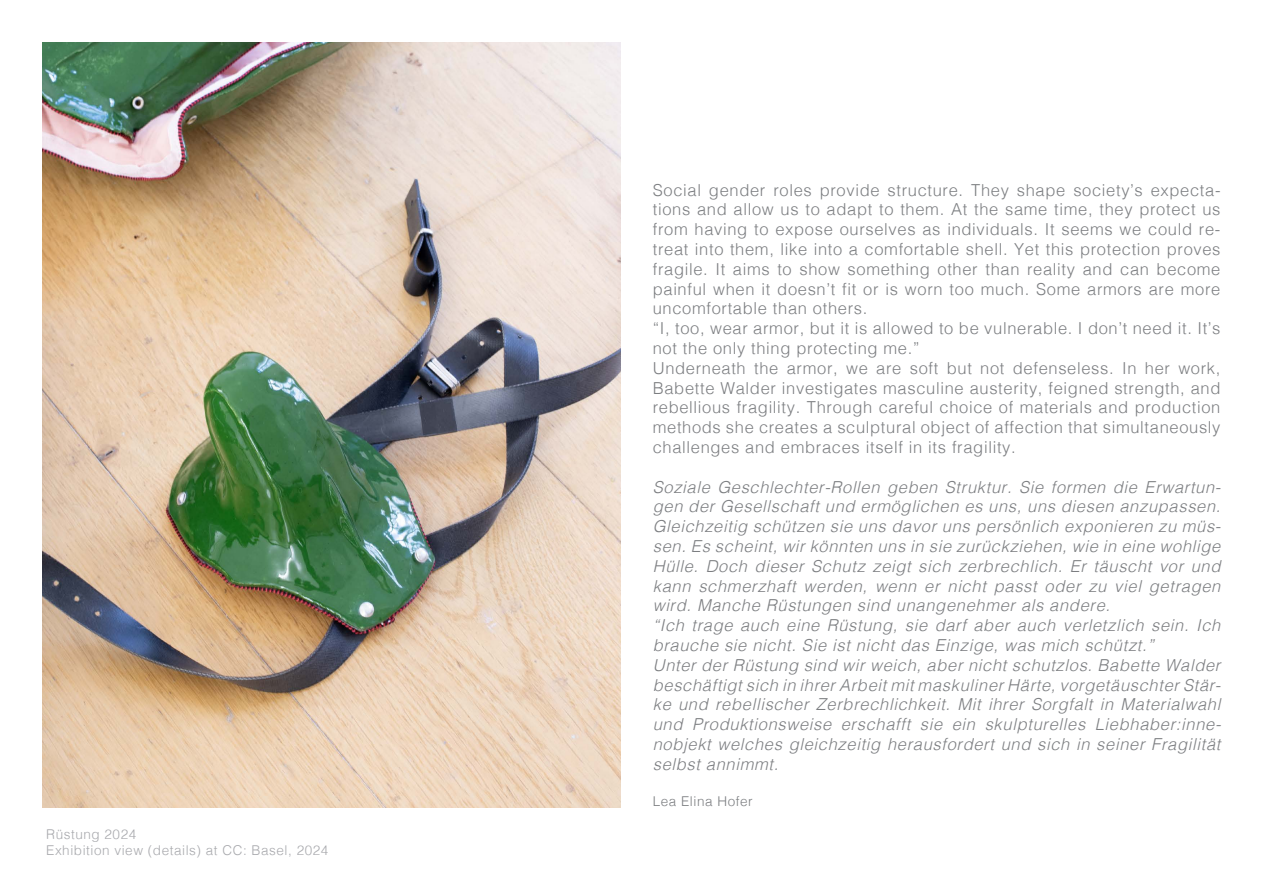
<style>
.page{position:relative;width:1263px;height:893px;background:#fff}
.page>*{position:absolute;margin:0;border:0;box-sizing:border-box;transform-origin:0 0}
.t1{font:italic 300 16.5px/19.8px "Helvetica";letter-spacing:.04em;color:#7c7e81}
.t2{font:300 16.5px/19.8px "Helvetica";letter-spacing:.04em;color:#7c7e81}
.t3{font:300 13.5px/16.2px "Helvetica";letter-spacing:.04em;color:#a8a9ad}
.t4{font:300 13.5px "Helvetica";letter-spacing:.04em;color:#7c7e81}
</style>
<div class="page">
<img style="left:43px;top:43px;width:578px;height:765px">
<p class="t3" style="left:46px;top:825px;width:284px">Rüstung 2024<br>Exhibition view (details) at CC: Basel, 2024</p>
<p class="t2" style="left:653px;top:179px;width:569px">Social gender roles provide structure. They shape society’s expecta&shy;tions and allow us to adapt to them. At the same time, they protect us from having to expose ourselves as individuals. It seems we could re&shy;treat into them, like into a comfortable shell. Yet this protection proves fragile. It aims to show something other than reality and can become painful when it doesn’t fit or is worn too much. Some armors are more uncomfortable than others.<br>“I, too, wear armor, but it is allowed to be vulnerable. I don’t need it. It’s not the only thing protecting me.”<br>Underneath the armor, we are soft but not defenseless. In her work, Babette Walder investigates masculine austerity, feigned strength, and rebellious fragility. Through careful choice of materials and production methods she creates a sculptural object of affection that simultaneously challenges and embraces itself in its fragility.</p>
<p class="t1" style="left:653px;top:476px;width:570px">Soziale Geschlechter-Rollen geben Struktur. Sie formen die Erwartun&shy;gen der Gesellschaft und ermöglichen es uns, uns diesen anzupassen.<br>Gleichzeitig schützen sie uns davor uns persönlich exponieren zu müs&shy;sen. Es scheint, wir könnten uns in sie zurückziehen, wie in eine wohlige Hülle. Doch dieser Schutz zeigt sich zerbrechlich. Er täuscht vor und kann schmerzhaft werden, wenn er nicht passt oder zu viel getragen wird. Manche Rüstungen sind unangenehmer als andere.<br>“Ich trage auch eine Rüstung, sie darf aber auch verletzlich sein. Ich brauche sie nicht. Sie ist nicht das Einzige, was mich schützt.”<br>Unter der Rüstung sind wir weich, aber nicht schutzlos. Babette Walder beschäftigt sich in ihrer Arbeit mit maskuliner Härte, vorgetäuschter Stär&shy;ke und rebellischer Zerbrechlichkeit. Mit ihrer Sorgfalt in Materialwahl und Produktionsweise erschafft sie ein skulpturelles Liebhaber:inne&shy;nobjekt welches gleichzeitig herausfordert und sich in seiner Fragilität selbst annimmt.</p>
<p class="t4" style="left:653px;top:789px;width:101px">Lea Elina Hofer</p>
</div>
